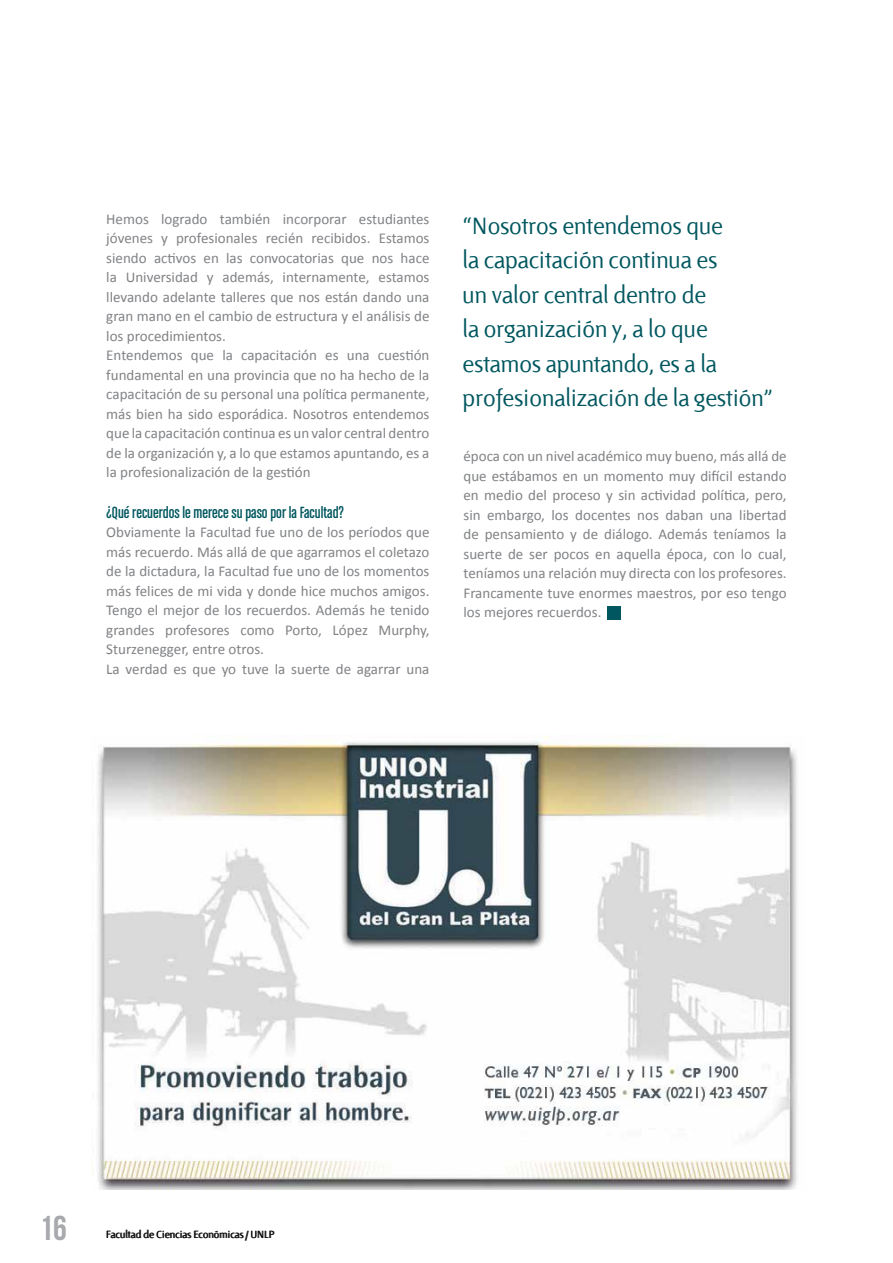
<style>
.page{position:relative;width:893px;height:1263px;background:#fff}
.page>*{position:absolute;margin:0;border:0;box-sizing:border-box;transform-origin:0 0}
.t1{font:34.5px "Bebas Neue";color:#a7a9ac}
.t2{font:25.5px/34.5px "Fontana Texto Kern";color:#00575f}
.t3{font:17.25px "Chalet Comprime Cologne Sixty";color:#00575f}
.t4{font:15px/19.5px "Calibri";color:#808285}
.t5{font:11.25px "Fontana Texto Kern";color:#000}
</style>
<div class="page">
<img style="left:98px;top:736px;width:699px;height:454px">
<div style="left:607px;top:606px;width:14px;height:14px;background:#00575f"></div>
<p class="t4" style="left:106px;top:209px;width:325px">Hemos logrado también incorporar estudiantes jóvenes y profesionales recién recibidos. Estamos siendo activos en las convocatorias que nos hace la Universidad y además, internamente, estamos llevando adelante talleres que nos están dando una gran mano en el cambio de estructura y el análisis de los procedimientos.<br>Entendemos que la capacitación es una cuestión fundamental en una provincia que no ha hecho de la capacitación de su personal una política permanente, más bien ha sido esporádica. Nosotros entendemos que la capacitación continua es un valor central dentro de la organización y, a lo que estamos apuntando, es a la profesionalización de la gestión</p>
<p class="t3" style="left:106px;top:503px;width:239px">¿Qué recuerdos le merece su paso por la Facultad?</p>
<p class="t4" style="left:106px;top:523px;width:325px">Obviamente la Facultad fue uno de los períodos que más recuerdo. Más allá de que agarramos el coletazo de la dictadura, la Facultad fue uno de los momentos más felices de mi vida y donde hice muchos amigos.<br>Tengo el mejor de los recuerdos. Además he tenido grandes profesores como Porto, López Murphy, Sturzenegger, entre otros.<br>La verdad es que yo tuve la suerte de agarrar una</p>
<h2 class="t2" style="left:463px;top:210px;width:312px">“Nosotros entendemos que<br>la capacitación continua es<br>un valor central dentro de<br>la organización y, a lo que estamos apuntando, es a la profesionalización de la gestión”</h2>
<p class="t4" style="left:463px;top:447px;width:325px;text-align:justify">época con un nivel académico muy bueno, más allá de que estábamos en un momento muy difícil estando en medio del proceso y sin actividad política, pero, sin embargo, los docentes nos daban una libertad de pensamiento y de diálogo. Además teníamos la suerte de ser pocos en aquella época, con lo cual, teníamos una relación muy directa con los profesores.<br>Francamente tuve enormes maestros, por eso tengo los mejores recuerdos.</p>
<h1 class="t1" style="left:40px;top:1209px;width:29px">16</h1>
<p class="t5" style="left:106px;top:1229px;width:170px">Facultad de Ciencias Económicas / UNLP</p>
</div>
